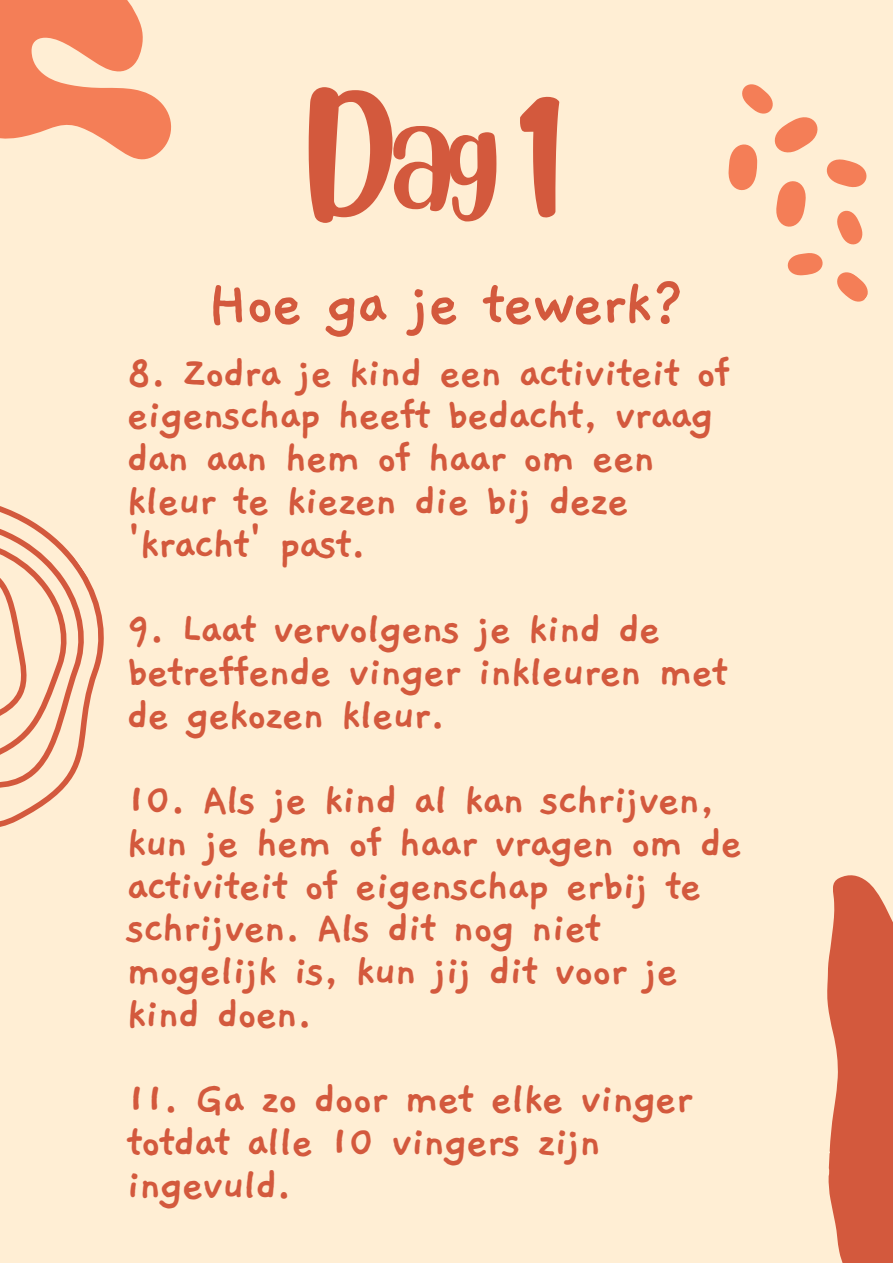
<style>
.page{position:relative;width:893px;height:1263px;background:#ffeed4}
.page>*{position:absolute;margin:0;border:0;box-sizing:border-box;transform-origin:0 0}
.t1{font:110.25px "Blueberry";color:#d3593d}
.t2{font:700 67.5px "Gaegu";letter-spacing:-.045em;color:#d3593d}
.t3{font:700 47.92px/42.8px "Gaegu";letter-spacing:-.045em;color:#d3593d}
</style>
<div class="page">
<svg style="left:0;top:0;width:172px;height:160px;fill:#f47e57"></svg>
<svg style="left:827px;top:875px;width:66px;height:388px;background:#d96f53"></svg>
<svg style="left:728px;top:84px;width:140px;height:218px"></svg>
<svg style="left:0;top:799px;width:52px;height:28px"></svg>
<svg style="left:0;top:506px;width:104px;height:293px"></svg>
<p class="t1" style="left:307px;top:73px;width:256px">Dag 1</p>
<p class="t2" style="left:206px;top:271px;width:481px">Hoe ga je tewerk?</p>
<p class="t3" style="left:126px;top:352px;width:606px">8. Zodra je kind een activiteit of eigenschap heeft bedacht, vraag dan aan hem of haar om een kleur te kiezen die bij deze 'kracht' past.</p>
<p class="t3" style="left:126px;top:608px;width:603px">9. Laat vervolgens je kind de betreffende vinger inkleuren met de gekozen kleur.</p>
<p class="t3" style="left:126px;top:779px;width:618px">10. Als je kind al kan schrijven, kun je hem of haar vragen om de activiteit of eigenschap erbij te schrijven. Als dit nog niet mogelijk is, kun jij dit voor je kind doen.</p>
<p class="t3" style="left:126px;top:1078px;width:569px">11. Ga zo door met elke vinger totdat alle 10 vingers zijn ingevuld.</p>
</div>
